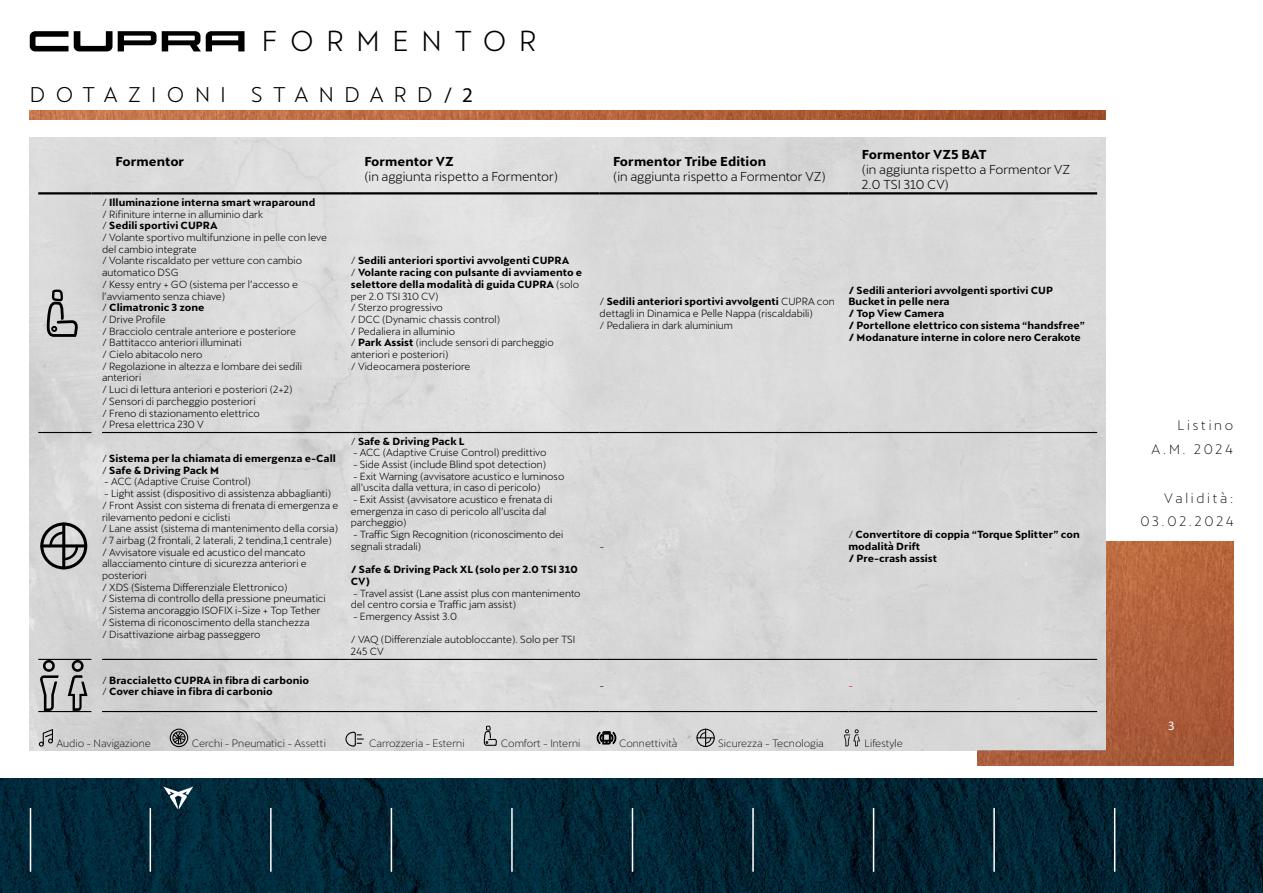
<style>
.page{position:relative;width:1263px;height:893px;background:#fff}
.page>*{position:absolute;margin:0;border:0;box-sizing:border-box;transform-origin:0 0}
.t1{font:28.35px "Cupra";letter-spacing:.45em;color:#000}
.t2{font:21px "Cupra";letter-spacing:.5em;color:#000}
.t3{font:300 13.5px/24px "Cupra";letter-spacing:.2em;color:#000;text-align:right}
.t4{font:12.75px/15.3px "Cupra";color:#000}
.t5{font:700 12.75px "Cupra";color:#000}
.t6{font:12.75px "Myriad Pro";color:#fff}
.t7{font:300 10.5px "Cupra";color:#000}
.t8{font:10.2px/11.7px "Cupra";color:#000}
.t9{font:700 10.2px/11.7px "Cupra";color:#000}
.t10{font:10.2px "Cupra";color:#f00}
.s1{font-family:"Myriad Pro"}
.s2{font-weight:700}
.s3{font-weight:400}
</style>
<div class="page">
<img style="left:977px;top:542px;width:256px;height:223px">
<img style="left:30px;top:111px;width:1076px;height:8px">
<img style="left:30px;top:138px;width:1076px;height:612px">
<img style="left:0;top:778px;width:1263px;height:115px">
<hr style="left:30px;top:808px;width:1px;height:64px;background:#fff">
<hr style="left:150px;top:808px;width:1px;height:64px;background:#fff">
<hr style="left:270px;top:808px;width:2px;height:64px;background:#fff">
<hr style="left:391px;top:808px;width:1px;height:64px;background:#fff">
<hr style="left:511px;top:808px;width:2px;height:64px;background:#fff">
<hr style="left:632px;top:808px;width:1px;height:64px;background:#fff">
<hr style="left:752px;top:808px;width:2px;height:64px;background:#fff">
<hr style="left:873px;top:808px;width:1px;height:64px;background:#fff">
<hr style="left:993px;top:808px;width:2px;height:64px;background:#fff">
<hr style="left:1114px;top:808px;width:1px;height:64px;background:#fff">
<svg style="left:164px;top:787px;width:29px;height:22px"></svg>
<svg style="left:30px;top:31px;width:215px;height:20px"></svg>
<svg style="left:39px;top:728px;width:15px;height:19px"></svg>
<svg style="left:345px;top:731px;width:18px;height:16px"></svg>
<div style="left:170px;top:729px;width:18px;height:18px;border:1px solid #000;border-radius:50%"></div>
<svg style="left:172px;top:731px;width:14px;height:13px"></svg>
<svg style="left:483px;top:726px;width:15px;height:20px"></svg>
<svg style="left:597px;top:731px;width:19px;height:13px"></svg>
<div style="left:696px;top:729px;width:19px;height:18px;border:1px solid #000;border-radius:50%"></div>
<svg style="left:697px;top:729px;width:17px;height:17px"></svg>
<svg style="left:844px;top:729px;width:16px;height:17px"></svg>
<hr style="left:38px;top:192px;width:53px;height:2px;background:#000">
<svg style="left:91px;top:192px;width:11px;height:2px"></svg>
<hr style="left:102px;top:192px;width:249px;height:2px;background:#000">
<hr style="left:351px;top:192px;width:249px;height:2px;background:#000">
<hr style="left:600px;top:192px;width:248px;height:2px;background:#000">
<hr style="left:848px;top:192px;width:249px;height:2px;background:#000">
<hr style="left:38px;top:432px;width:53px;height:1px;background:#000">
<hr style="left:102px;top:432px;width:249px;height:1px;background:#000">
<hr style="left:351px;top:432px;width:249px;height:1px;background:#000">
<hr style="left:600px;top:432px;width:248px;height:1px;background:#000">
<hr style="left:848px;top:432px;width:249px;height:1px;background:#000">
<hr style="left:38px;top:659px;width:53px;height:1px;background:#000">
<hr style="left:38px;top:711px;width:53px;height:1px;background:#000">
<hr style="left:102px;top:659px;width:249px;height:1px;background:#000">
<hr style="left:351px;top:659px;width:249px;height:1px;background:#000">
<hr style="left:600px;top:659px;width:248px;height:1px;background:#000">
<hr style="left:848px;top:659px;width:249px;height:1px;background:#000">
<hr style="left:102px;top:711px;width:249px;height:1px;background:#000">
<hr style="left:351px;top:711px;width:249px;height:1px;background:#000">
<hr style="left:600px;top:711px;width:248px;height:1px;background:#000">
<hr style="left:848px;top:711px;width:249px;height:1px;background:#000">
<svg style="left:45px;top:288px;width:35px;height:50px;background:#a5a5a5"></svg>
<svg style="left:48px;top:530px;width:31px;height:32px"></svg>
<div style="left:40px;top:522px;width:47px;height:47px;border:3px solid #000;border-radius:50%"></div>
<hr style="left:62px;top:524px;width:3px;height:44px;background:#000">
<hr style="left:42px;top:544px;width:44px;height:3px;background:#000">
<svg style="left:68px;top:660px;width:19px;height:51px"></svg>
<svg style="left:40px;top:660px;width:19px;height:51px"></svg>
<h1 class="t1" style="left:262px;top:16px;width:276px">FORMENTOR</h1>
<h2 class="t2" style="left:30px;top:76px;width:445px">DOTAZIONI STANDARD<span class="s1">/2</span></h2>
<p class="t5" style="left:116px;top:154px;width:70px">Formentor</p>
<p class="t5" style="left:364px;top:154px;width:91px">Formentor VZ</p>
<p class="t4" style="left:364px;top:167px;width:195px">(in aggiunta rispetto a Formentor)</p>
<p class="t8" style="left:102px;top:195px;width:226px">/ <span class="s2">Illuminazione interna smart wraparound<br></span>/ Rifiniture interne in alluminio dark<br>/ <span class="s2">Sedili sportivi CUPRA<br></span>/ Volante sportivo multifunzione in pelle con leve del cambio integrate<br>/ Volante riscaldato per vetture con cambio automatico DSG<br>/ Kessy entry + GO (sistema per l’accesso e l’avviamento senza chiave)<br>/ <span class="s2">Climatronic 3 zone<br></span>/ Drive Profile<br>/ Bracciolo centrale anteriore e posteriore<br>/ Battitacco anteriori illuminati<br>/ Cielo abitacolo nero<br>/ Regolazione in altezza e lombare dei sedili anteriori<br>/ Luci di lettura anteriori e posteriori (2+2)<br>/ Sensori di parcheggio posteriori<br>/ Freno di stazionamento elettrico<br>/ Presa elettrica 230 V</p>
<p class="t9" style="left:102px;top:453px;width:235px"><span class="s3">/</span> Sistema per la chiamata di emergenza e-Call <span class="s3">/</span> Safe &amp; Driving Pack M</p>
<p class="t8" style="left:104px;top:474px;width:148px">- ACC (Adaptive Cruise Control)</p>
<p class="t8" style="left:102px;top:486px;width:238px">- Light assist (dispositivo di assistenza abbaglianti)<br>/ Front Assist con sistema di frenata di emergenza e rilevamento pedoni e ciclisti<br>/ Lane assist (sistema di mantenimento della corsia) / 7 airbag (2 frontali, 2 laterali, 2 tendina,1 centrale) / Avvisatore visuale ed acustico del mancato allacciamento cinture di sicurezza anteriori e posteriori<br>/ XDS (Sistema Differenziale Elettronico)<br>/ Sistema di controllo della pressione pneumatici<br>/ Sistema ancoraggio ISOFIX i-Size + Top Tether<br>/ Sistema di riconoscimento della stanchezza<br>/ Disattivazione airbag passeggero</p>
<p class="t8" style="left:351px;top:253px;width:233px">/ <span class="s2">Sedili anteriori sportivi avvolgenti CUPRA<br></span>/ <span class="s2">Volante racing con pulsante di avviamento e selettore della modalità di guida CUPRA</span> (solo per 2.0 TSI 310 CV)<br>/ Sterzo progressivo<br>/ DCC (Dynamic chassis control)<br>/ Pedaliera in alluminio<br>/ <span class="s2">Park Assist</span> (include sensori di parcheggio anteriori e posteriori)<br>/ Videocamera posteriore</p>
<p class="t9" style="left:351px;top:435px;width:115px"><span class="s3">/</span> Safe &amp; Driving Pack L</p>
<p class="t8" style="left:353px;top:445px;width:195px">- ACC (Adaptive Cruise Control) predittivo</p>
<p class="t8" style="left:353px;top:457px;width:195px">- Side Assist (include Blind spot detection)</p>
<p class="t8" style="left:351px;top:468px;width:215px">- Exit Warning (avvisatore acustico e luminoso all’uscita dalla vettura, in caso di pericolo)</p>
<p class="t8" style="left:351px;top:492px;width:203px">- Exit Assist (avvisatore acustico e frenata di emergenza in caso di pericolo all’uscita dal parcheggio)</p>
<p class="t8" style="left:351px;top:527px;width:214px">- Traffic Sign Recognition (riconoscimento dei segnali stradali)</p>
<p class="t9" style="left:351px;top:564px;width:228px">/ Safe &amp; Driving Pack XL (solo per 2.0 TSI 310<br>CV)</p>
<p class="t8" style="left:351px;top:585px;width:231px">- Travel assist (Lane assist plus con mantenimento del centro corsia e Traffic jam assist)</p>
<p class="t8" style="left:353px;top:609px;width:105px">- Emergency Assist 3.0</p>
<p class="t8" style="left:351px;top:632px;width:226px">/ VAQ (Differenziale autobloccante). Solo per TSI<br>245 CV</p>
<p class="t5" style="left:613px;top:154px;width:155px">Formentor Tribe Edition</p>
<p class="t4" style="left:613px;top:167px;width:214px">(in aggiunta rispetto a Formentor VZ)</p>
<p class="t5" style="left:862px;top:147px;width:126px">Formentor VZ5 BAT</p>
<p class="t4" style="left:862px;top:160px;width:210px">(in aggiunta rispetto a Formentor VZ<br>2.0 TSI 310 CV)</p>
<p class="t8" style="left:600px;top:294px;width:237px">/ <span class="s2">Sedili anteriori sportivi avvolgenti</span> CUPRA con dettagli in Dinamica e Pelle Nappa (riscaldabili)<br>/ Pedaliera in dark aluminium</p>
<p class="t9" style="left:848px;top:284px;width:238px">/ Sedili anteriori avvolgenti sportivi CUP Bucket in pelle nera<br>/ Top View Camera<br>/ Portellone elettrico con sistema “handsfree” / Modanature interne in colore nero Cerakote</p>
<p class="t8" style="left:600px;top:539px;width:6px">-</p>
<p class="t9" style="left:848px;top:529px;width:233px"><span class="s3">/</span> Convertitore di coppia “Torque Splitter” con modalità Drift<br>/ Pre-crash assist</p>
<p class="t9" style="left:102px;top:674px;width:209px"><span class="s3">/</span> Braccialetto CUPRA in fibra di carbonio <span class="s3">/</span> Cover chiave in fibra di carbonio</p>
<p class="t8" style="left:600px;top:678px;width:6px">-</p>
<p class="t10" style="left:848px;top:676px;width:6px">-</p>
<p class="t7" style="left:56px;top:734px;width:96px">Audio - Navigazione</p>
<p class="t7" style="left:192px;top:734px;width:136px">Cerchi - Pneumatici - Assetti</p>
<p class="t7" style="left:369px;top:734px;width:97px">Carrozzeria - Esterni</p>
<p class="t7" style="left:501px;top:734px;width:81px">Comfort - Interni</p>
<p class="t7" style="left:619px;top:734px;width:60px">Connettività</p>
<p class="t7" style="left:718px;top:734px;width:107px">Sicurezza - Tecnologia</p>
<p class="t7" style="left:865px;top:734px;width:40px">Lifestyle</p>
<h3 class="t3" style="left:1151px;top:411px;width:83px">Listino<br>A.M. 2024</h3>
<h3 class="t3" style="left:1140px;top:485px;width:95px;line-height:22.8px">Validità:<br>03.02.2024</h3>
<p class="t6" style="left:1168px;top:718px;width:8px">3</p>
</div>
